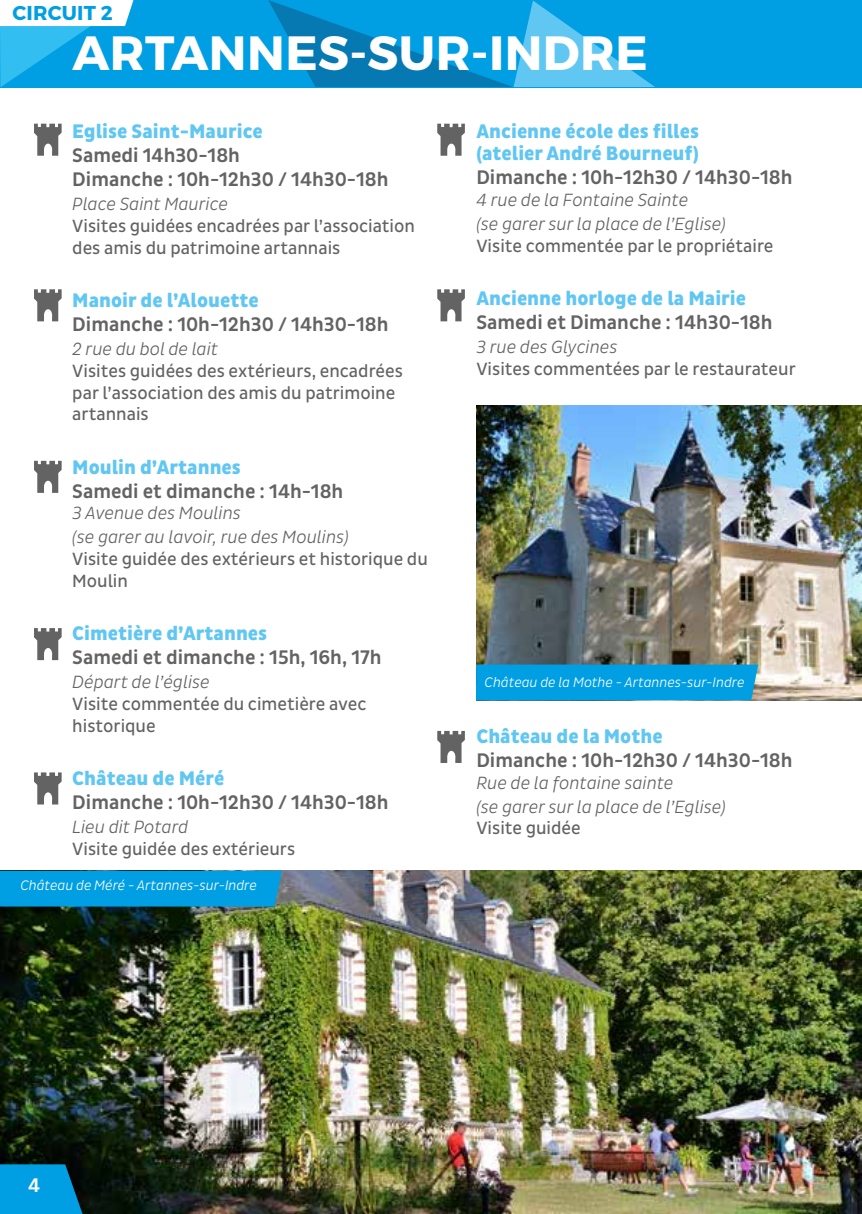
<style>
.page{position:relative;width:862px;height:1214px;background:#fff}
.page>*{position:absolute;margin:0;border:0;box-sizing:border-box;transform-origin:0 0}
.t1{font:700 54px "Montserrat";letter-spacing:.01em;color:#fff}
.t2{font:700 48px "Montserrat";letter-spacing:.01em;color:#fff}
.t3{font:500 20px/24px "Pluto Sans Cond";color:#646363}
.t4{font:800 20px/22px "Pluto Sans Cond";color:#60c6f2}
.t5{font:700 20px "Montserrat";letter-spacing:.01em;color:#009fe3}
.t6{font:500 20px "Pluto Sans Cond";color:#fff}
.t7{font:18px/21.6px "Pluto Sans Cond";color:#646363}
.t8{font:italic 300 18px/24px "Pluto Sans Cond";color:#646363}
.t9{font:italic 300 14px "Pluto Sans Cond";color:#fff}
</style>
<div class="page">
<img style="left:0;top:870px;width:862px;height:343px">
<img style="left:476px;top:405px;width:386px;height:295px">
<div style="left:0;top:870px;width:282px;height:36px;background:#009fe3"></div>
<div style="left:476px;top:664px;width:282px;height:36px;background:#009fe3"></div>
<svg style="left:437px;top:124px;width:28px;height:32px"></svg>
<svg style="left:437px;top:730px;width:28px;height:32px"></svg>
<svg style="left:34px;top:124px;width:28px;height:32px"></svg>
<svg style="left:34px;top:289px;width:28px;height:32px"></svg>
<svg style="left:34px;top:461px;width:28px;height:32px"></svg>
<svg style="left:34px;top:628px;width:28px;height:32px"></svg>
<svg style="left:34px;top:772px;width:28px;height:32px"></svg>
<div style="left:0;top:0;width:862px;height:87px;background:#009fe3"></div>
<svg style="left:268px;top:0;width:387px;height:87px"></svg>
<svg style="left:0;top:0;width:133px;height:87px"></svg>
<svg style="left:0;top:1164px;width:82px;height:49px;background:#008ecb"></svg>
<svg style="left:437px;top:289px;width:28px;height:32px"></svg>
<p class="t5" style="left:13px;top:1px;width:102px">CIRCUIT 2</p>
<h2 class="t2" style="left:73px;top:23px;width:577px">ARTANNES-SUR-INDRE</h2>
<h1 class="t1" style="left:34px;top:30px;width:225px">ESVRES</h1>
<p class="t4" style="left:72px;top:121px;width:192px">Eglise Saint-Maurice</p>
<p class="t3" style="left:72px;top:144px;width:318px">Samedi 14h30-18h<br>Dimanche : 10h-12h30 / 14h30-18h</p>
<p class="t8" style="left:72px;top:192px;width:157px">Place Saint Maurice</p>
<p class="t7" style="left:72px;top:215px;width:344px">Visites guidées encadrées par l’association des amis du patrimoine artannais</p>
<p class="t4" style="left:72px;top:290px;width:188px">Manoir de l’Alouette</p>
<p class="t3" style="left:72px;top:313px;width:318px">Dimanche : 10h-12h30 / 14h30-18h</p>
<p class="t8" style="left:72px;top:337px;width:147px">2 rue du bol de lait</p>
<p class="t7" style="left:72px;top:360px;width:332px">Visites guidées des extérieurs, encadrées par l’association des amis du patrimoine artannais</p>
<p class="t4" style="left:72px;top:456px;width:170px">Moulin d’Artannes</p>
<p class="t3" style="left:72px;top:479px;width:273px">Samedi et dimanche : 14h-18h</p>
<p class="t8" style="left:72px;top:501px;width:278px">3 Avenue des Moulins<br>(se garer au lavoir, rue des Moulins)</p>
<p class="t7" style="left:72px;top:548px;width:357px">Visite guidée des extérieurs et historique du<br>Moulin</p>
<p class="t4" style="left:72px;top:623px;width:196px">Cimetière d’Artannes</p>
<p class="t3" style="left:72px;top:646px;width:311px">Samedi et dimanche : 15h, 16h, 17h</p>
<p class="t8" style="left:72px;top:670px;width:139px">Départ de l’église</p>
<p class="t7" style="left:72px;top:693px;width:296px">Visite commentée du cimetière avec historique</p>
<p class="t4" style="left:72px;top:768px;width:154px">Château de Méré</p>
<p class="t3" style="left:72px;top:790px;width:318px">Dimanche : 10h-12h30 / 14h30-18h</p>
<p class="t8" style="left:72px;top:815px;width:118px">Lieu dit Potard</p>
<p class="t7" style="left:72px;top:838px;width:224px">Visite guidée des extérieurs</p>
<p class="t9" style="left:20px;top:876px;width:238px">Château de Méré - Artannes-sur-Indre</p>
<p class="t4" style="left:476px;top:121px;width:224px">Ancienne école des filles (atelier André Bourneuf)</p>
<p class="t3" style="left:476px;top:166px;width:318px">Dimanche : 10h-12h30 / 14h30-18h</p>
<p class="t8" style="left:476px;top:188px;width:251px">4 rue de la Fontaine Sainte<br>(se garer sur la place de l’Eglise)</p>
<p class="t7" style="left:476px;top:235px;width:299px">Visite commentée par le propriétaire</p>
<p class="t4" style="left:476px;top:288px;width:271px">Ancienne horloge de la Mairie</p>
<p class="t3" style="left:476px;top:311px;width:298px">Samedi et Dimanche : 14h30-18h</p>
<p class="t8" style="left:476px;top:335px;width:143px">3 rue des Glycines</p>
<p class="t7" style="left:476px;top:358px;width:321px">Visites commentées par le restaurateur</p>
<p class="t9" style="left:484px;top:674px;width:261px">Château de la Mothe - Artannes-sur-Indre</p>
<p class="t4" style="left:476px;top:726px;width:188px">Château de la Mothe</p>
<p class="t3" style="left:476px;top:748px;width:318px">Dimanche : 10h-12h30 / 14h30-18h</p>
<p class="t8" style="left:476px;top:770px;width:251px">Rue de la fontaine sainte<br>(se garer sur la place de l’Eglise)</p>
<p class="t7" style="left:476px;top:817px;width:106px">Visite guidée</p>
<p class="t6" style="left:28px;top:1173px;width:14px">4</p>
</div>
